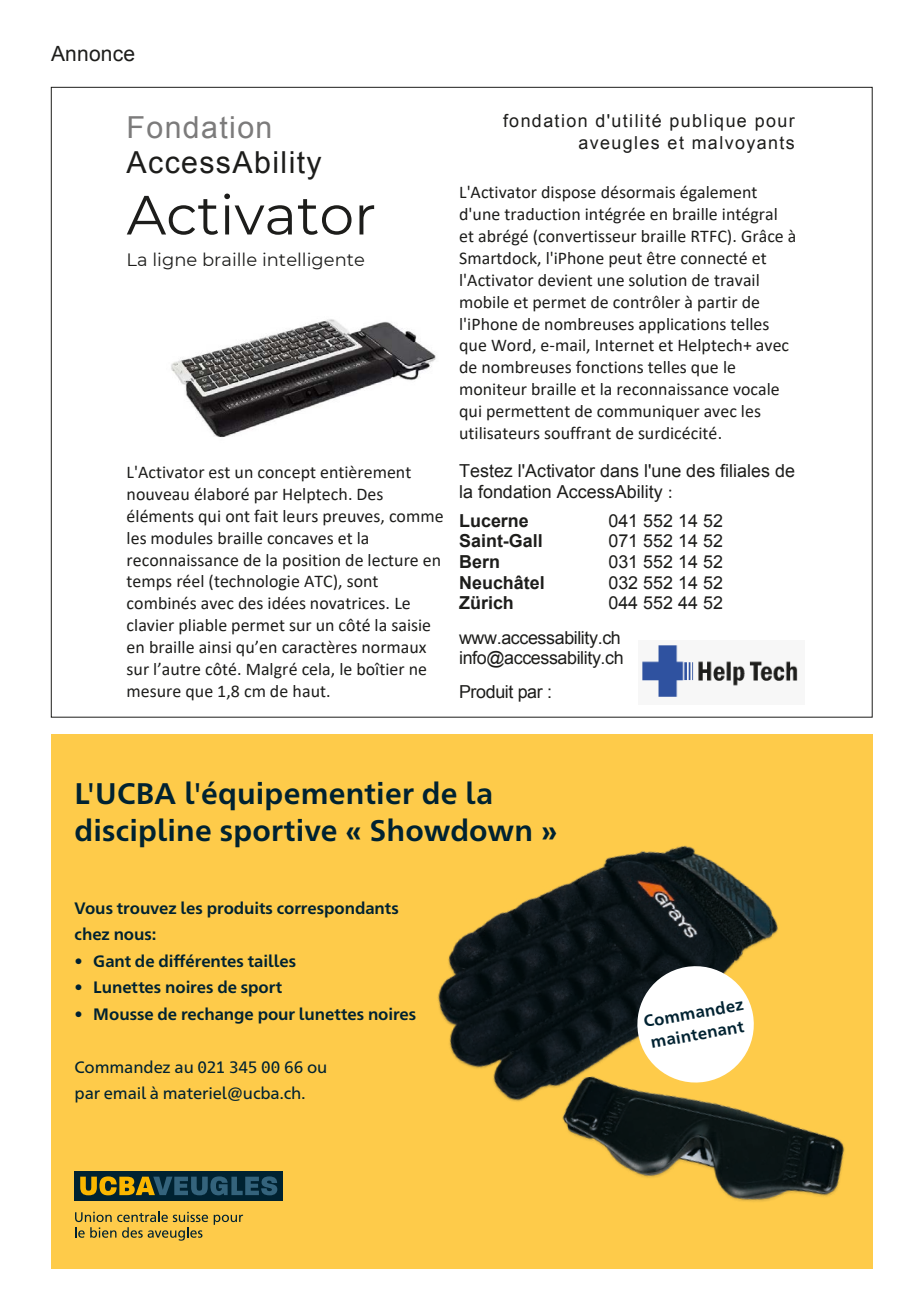
<style>
.page{position:relative;width:915px;height:1306px;background:#fff}
.page>*{position:absolute;margin:0;border:0;box-sizing:border-box;transform-origin:0 0}
.t1{font:55.2px "Montserrat";color:#1d1d1b}
.t2{font:30.3px/35px "Arial";letter-spacing:.045em;color:#1d1d1b}
.t3{font:700 29.85px/37.2px "Frutiger Neue 1450 Pro";letter-spacing:.005em;color:#002231}
.Rubrik{font:21px "Arial";letter-spacing:.01em;color:#1d1d1b}
.t4{font:17.85px/21.9px "Calibri";color:#1d1d1b}
.t5{font:17.85px/20.9px "Arial";color:#1d1d1b}
.t6{font:17.85px/34.3px "Arial";letter-spacing:-.02em;color:#1d1d1b}
.t7{font:17.85px/22px "Arial";letter-spacing:.08em;color:#1d1d1b;text-align:right}
.t8{font:700 17.85px "Arial";color:#1d1d1b}
.t9{font:17.85px "Montserrat";color:#1d1d1b}
.t10{font:700 16.5px/21.5px "Frutiger Neue 1450 Pro";letter-spacing:-.005em;color:#002231}
.t11{font:16.5px/26.4px "Frutiger Neue 1450 Pro";letter-spacing:-.01em;color:#002231}
.s1{color:#7c7b7b}
.s2{font-family:"Calibri"}
</style>
<div class="page">
<img style="left:171px;top:319px;width:265px;height:119px">
<img style="left:642px;top:645px;width:156px;height:52px">
<div style="left:51px;top:734px;width:821px;height:534px;background:#fecb4a"></div>
<img style="left:437px;top:845px;width:341px;height:257px">
<svg style="left:632px;top:961px;width:126px;height:46px"></svg>
<img style="left:518px;top:1007px;width:327px;height:195px">
<svg style="left:75px;top:1211px;width:133px;height:10px"></svg>
<svg style="left:214px;top:1214px;width:29px;height:10px"></svg>
<svg style="left:75px;top:1227px;width:41px;height:10px"></svg>
<svg style="left:122px;top:1227px;width:80px;height:13px"></svg>
<div style="left:74px;top:1170px;width:209px;height:30px;background:#002231"></div>
<svg style="left:80px;top:1176px;width:197px;height:19px"></svg>
<h1 class="Rubrik" style="left:51px;top:40px;width:86px">Annonce</h1>
<p class="t2" style="left:127px;top:110px;width:196px"><span class="s1">Fondation<br></span>AccessAbility</p>
<p class="t7" style="left:503px;top:109px;width:293px">fondation d'utilité publique pour aveugles et malvoyants</p>
<p class="t1" style="left:127px;top:177px;width:251px">Activator</p>
<p class="t9" style="left:127px;top:247px;width:240px">La ligne braille intelligente</p>
<p class="t4" style="left:459px;top:181px;width:338px">L'Activator dispose désormais également d'une traduction intégrée en braille intégral et abrégé (convertisseur braille RTFC). Grâce à Smartdock, l'iPhone peut être connecté et l'Activator devient une solution de travail mobile et permet de contrôler à partir de l'iPhone de nombreuses applications telles que Word, e-mail, Internet et Helptech+ avec de nombreuses fonctions telles que le moniteur braille et la reconnaissance vocale qui permettent de communiquer avec les utilisateurs souffrant de surdicécité.</p>
<p class="t5" style="left:459px;top:461px;width:337px">Testez l'Activator dans l'une des filiales de la fondation AccessAbility <span class="s2">:</span></p>
<p class="t8" style="left:459px;top:508px;width:71px">Lucerne</p>
<p class="t5" style="left:608px;top:510px;width:116px">041 552 14 52</p>
<p class="t8" style="left:459px;top:529px;width:85px">Saint-Gall</p>
<p class="t5" style="left:608px;top:531px;width:116px">071 552 14 52</p>
<p class="t8" style="left:459px;top:550px;width:42px">Bern</p>
<p class="t5" style="left:608px;top:551px;width:116px">031 552 14 52</p>
<p class="t8" style="left:459px;top:570px;width:87px">Neuchâtel</p>
<p class="t5" style="left:608px;top:572px;width:116px">032 552 14 52</p>
<p class="t8" style="left:459px;top:591px;width:56px">Zürich</p>
<p class="t4" style="left:127px;top:460px;width:318px">L'Activator est un concept entièrement nouveau élaboré par Helptech. Des éléments qui ont fait leurs preuves, comme les modules braille concaves et la reconnaissance de la position de lecture en temps réel (technologie ATC), sont combinés avec des idées novatrices. Le clavier pliable permet sur un côté la saisie en braille ainsi qu’en caractères normaux sur l’autre côté. Malgré cela, le boîtier ne mesure que 1,8 cm de haut.</p>
<p class="t6" style="left:459px;top:586px;width:265px;text-indent:149px">044 552 44 52 www.accessability.ch</p>
<p class="t6" style="left:459px;top:641px;width:166px;line-height:33.2px">info@accessability.ch<br>Produit par :</p>
<p class="t3" style="left:74px;top:772px;width:484px">L'UCBA l'équipementier de la discipline sportive « Showdown »</p>
<p class="t10" style="left:74px;top:893px;width:325px;line-height:26.4px">Vous trouvez les produits correspondants chez nous:</p>
<p class="t10" style="left:74px;top:949px;width:223px">• Gant de différentes tailles</p>
<p class="t10" style="left:74px;top:975px;width:209px">• Lunettes noires de sport</p>
<p class="t10" style="left:74px;top:1002px;width:343px">• Mousse de rechange pour lunettes noires</p>
<p class="t11" style="left:74px;top:1052px;width:254px">Commandez au 021 345 00 66 ou par email à materiel@ucba.ch.</p>
<p class="t10" style="left:641px;top:1009px;width:103px;rotate:-10deg">Commandez maintenant</p>
</div>
